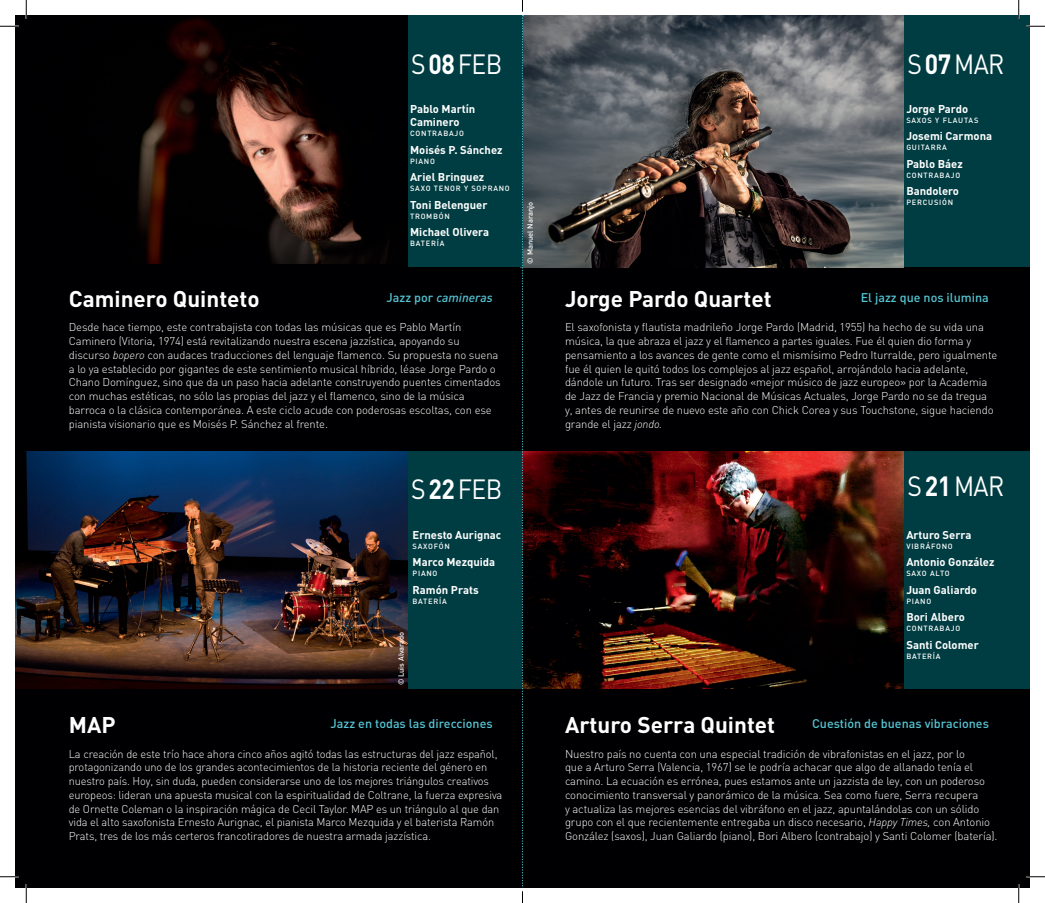
<style>
.page{position:relative;width:1045px;height:903px;background:#fff}
.page>*{position:absolute;margin:0;border:0;box-sizing:border-box;transform-origin:0 0}
.t1{font:27.5px "DIN";letter-spacing:-.025em;color:#fff;scale:.9 1}
.t2{font:700 22.5px "DIN";color:#fff}
.t3{font:500 12.5px "DIN";color:#53c5d3}
.t4{font:italic 500 12.5px "DIN";color:#53c5d3}
.t5{font:300 11.25px/13.8px "DIN";letter-spacing:-.01em;color:#fff}
.t6{font:700 11.25px/13.8px "DIN";color:#fff}
.t7{font:500 7.5px "DIN";letter-spacing:.1em;color:#fff}
.t8{font:500 7.5px "DIN";color:#fff}
.t9{font:500 7.5px "DIN";letter-spacing:.195em;color:#fff}
.s1{font-weight:700}
.s2{font-style:normal}
.s3{font-style:italic}
</style>
<div class="page">
<div style="left:16px;top:264px;width:1013px;height:623px;background:#000002"></div>
<div style="left:407px;top:451px;width:115px;height:238px;background:#003d42"></div>
<div style="left:904px;top:16px;width:125px;height:251px;background:#003d42"></div>
<img style="left:16px;top:16px;width:391px;height:248px">
<img style="left:523px;top:16px;width:381px;height:251px">
<img style="left:16px;top:451px;width:391px;height:238px">
<img style="left:523px;top:451px;width:381px;height:238px">
<div style="left:407px;top:16px;width:115px;height:251px;background:#003d42"></div>
<div style="left:904px;top:451px;width:125px;height:238px;background:#003d42"></div>
<svg style="left:0;top:25px;width:19px;height:2px"></svg>
<svg style="left:1026px;top:25px;width:19px;height:2px"></svg>
<svg style="left:0;top:876px;width:19px;height:1px"></svg>
<svg style="left:1026px;top:876px;width:19px;height:1px"></svg>
<svg style="left:25px;top:0;width:2px;height:19px"></svg>
<svg style="left:25px;top:884px;width:2px;height:19px"></svg>
<svg style="left:1018px;top:0;width:1px;height:19px"></svg>
<svg style="left:1018px;top:884px;width:1px;height:19px"></svg>
<svg style="left:522px;top:0;width:1px;height:903px"></svg>
<h1 class="t1" style="left:411px;top:47px;width:103px">S <span class="s1">08</span>FEB</h1>
<p class="t6" style="left:410px;top:101px;width:67px">Pablo Martín<br>Caminero</p>
<p class="t7" style="left:410px;top:129px;width:55px">CONTRABAJO</p>
<p class="t6" style="left:410px;top:142px;width:94px">Moisés P. Sánchez</p>
<p class="t7" style="left:410px;top:156px;width:26px">PIANO</p>
<p class="t6" style="left:410px;top:170px;width:76px">Ariel Bringuez</p>
<p class="t7" style="left:410px;top:184px;width:101px">SAXO TENOR Y SOPRANO</p>
<p class="t6" style="left:410px;top:197px;width:79px">Toni Belenguer</p>
<p class="t7" style="left:410px;top:211px;width:41px">TROMBÓN</p>
<p class="t6" style="left:410px;top:225px;width:81px">Michael Olivera</p>
<p class="t7" style="left:410px;top:239px;width:35px">BATER ÍA</p>
<p class="t8" style="left:525px;top:264px;width:63px;rotate:-90deg">© MANUEL NARANJO</p>
<h1 class="t1" style="left:907px;top:47px;width:109px">S<span class="s1">07</span>MAR</h1>
<p class="t6" style="left:906px;top:101px;width:63px">Jorge Pardo</p>
<p class="t9" style="left:906px;top:115px;width:73px">SAXOS Y FLAUTAS</p>
<p class="t6" style="left:906px;top:129px;width:87px">Josemi Carmona</p>
<p class="t7" style="left:906px;top:143px;width:41px">GUITARRA</p>
<p class="t6" style="left:906px;top:156px;width:58px">Pablo Báez</p>
<p class="t7" style="left:906px;top:170px;width:55px">CONTRABAJO</p>
<p class="t6" style="left:906px;top:184px;width:54px">Bandolero</p>
<p class="t7" style="left:906px;top:198px;width:7px">PERC</p>
<p class="t7" style="left:928px;top:198px;width:26px">USIÓN</p>
<h2 class="t2" style="left:69px;top:284px;width:192px">Caminero Quinteto</h2>
<p class="t4" style="left:386px;top:290px;width:108px"><span class="s2">JAZZ POR</span> camineras</p>
<p class="t5" style="left:69px;top:320px;width:433px">Desde hace tiempo, este contrabajista con todas las músicas que es Pablo Martín Caminero (Vitoria, 1974) está revitalizando nuestra escena jazzística, apoyando su discurso <span class="s3">bopero</span> con audaces traducciones del lenguaje flamenco. Su propuesta no suena a lo ya establecido por gigantes de este sentimiento musical híbrido, léase Jorge Pardo o Chano Domínguez, sino que da un paso hacia adelante construyendo puentes cimentados con muchas estéticas, no sólo las propias del jazz y el flamenco, sino de la música barroca o la clásica contemporánea. A este ciclo acude con poderosas escoltas, con ese pianista visionario que es Moisés P. Sánchez al frente.</p>
<h2 class="t2" style="left:565px;top:284px;width:208px">Jorge Pardo Quartet</h2>
<p class="t3" style="left:860px;top:290px;width:130px">EL JAZZ QUE NOS ILUMINA</p>
<p class="t5" style="left:565px;top:320px;width:434px">El saxofonista y flautista madrileño Jorge Pardo (Madrid, 1955) ha hecho de su vida una música, la que abraza el jazz y el flamenco a partes iguales. Fue él quien dio forma y pensamiento a los avances de gente como el mismísimo Pedro Iturralde, pero igualmente fue él quien le quitó todos los complejos al jazz español, arrojándolo hacia adelante, dándole un futuro. Tras ser designado «mejor músico de jazz europeo» por la Academia de Jazz de Francia y premio Nacional de Músicas Actuales, Jorge Pardo no se da tregua y, antes de reunirse de nuevo este año con Chick Corea y sus Touchstone, sigue haciendo grande el jazz <span class="s3">jondo.</span></p>
<h1 class="t1" style="left:411px;top:471px;width:68px">S<span class="s1">22</span>FEB</h1>
<h1 class="t1" style="left:907px;top:469px;width:105px">S <span class="s1">21</span>MAR</h1>
<p class="t6" style="left:412px;top:527px;width:90px">Ernesto Aurignac</p>
<p class="t7" style="left:412px;top:541px;width:39px">SAXOFÓN</p>
<p class="t6" style="left:412px;top:555px;width:84px">Marco Mezquida</p>
<p class="t7" style="left:412px;top:569px;width:26px">PIANO</p>
<p class="t6" style="left:412px;top:582px;width:68px">Ramón Prats</p>
<p class="t7" style="left:412px;top:596px;width:35px">BATER ÍA</p>
<p class="t8" style="left:396px;top:685px;width:55px;rotate:-90deg">© LUIS ALVARADO</p>
<p class="t6" style="left:906px;top:527px;width:67px">Arturo Serra</p>
<p class="t7" style="left:906px;top:541px;width:6px">VIBR</p>
<p class="t7" style="left:925px;top:541px;width:29px">ÁFONO</p>
<p class="t6" style="left:906px;top:555px;width:90px">Antonio González</p>
<p class="t7" style="left:906px;top:569px;width:45px">SAXO ALTO</p>
<p class="t6" style="left:906px;top:582px;width:72px">Juan Galiardo</p>
<p class="t7" style="left:906px;top:596px;width:26px">PIANO</p>
<p class="t6" style="left:906px;top:610px;width:60px">Bori Albero</p>
<p class="t7" style="left:906px;top:624px;width:55px">CONTRABAJO</p>
<p class="t6" style="left:906px;top:637px;width:74px">Santi Colomer</p>
<p class="t7" style="left:906px;top:651px;width:35px">BATER ÍA</p>
<h2 class="t2" style="left:69px;top:710px;width:48px">Map</h2>
<p class="t3" style="left:331px;top:716px;width:163px">JAZZ EN TODAS LAS DIRECCIONES</p>
<p class="t5" style="left:69px;top:746px;width:435px">La creación de este trío hace ahora cinco años agitó todas las estructuras del jazz español, protagonizando uno de los grandes acontecimientos de la historia reciente del género en nuestro país. Hoy, sin duda, pueden considerarse uno de los mejores triángulos creativos europeos: lideran una apuesta musical con la espiritualidad de Coltrane, la fuerza expresiva de Ornette Coleman o la inspiración mágica de Cecil Taylor. MAP es un triángulo al que dan vida el alto saxofonista Ernesto Aurignac, el pianista Marco Mezquida y el baterista Ramón Prats, tres de los más certeros francotiradores de nuestra armada jazzística.</p>
<h2 class="t2" style="left:565px;top:710px;width:212px">Arturo Serra Quintet</h2>
<p class="t3" style="left:812px;top:716px;width:178px">CUESTIÓN DE BUENAS VIBRACIONES</p>
<p class="t5" style="left:565px;top:746px;width:434px">Nuestro país no cuenta con una especial tradición de vibrafonistas en el jazz, por lo<br>que a Arturo Serra (Valencia, 1967) se le podría achacar que algo de allanado tenía el camino. La ecuación es errónea, pues estamos ante un jazzista de ley, con un poderoso conocimiento transversal y panorámico de la música. Sea como fuere, Serra recupera<br>y actualiza las mejores esencias del vibráfono en el jazz, apuntalándolas con un sólido grupo con el que recientemente entregaba un disco necesario, <span class="s3">Happy Times,</span> con Antonio González (saxos), Juan Galiardo (piano), Bori Albero (contrabajo) y Santi Colomer (batería).</p>
</div>
